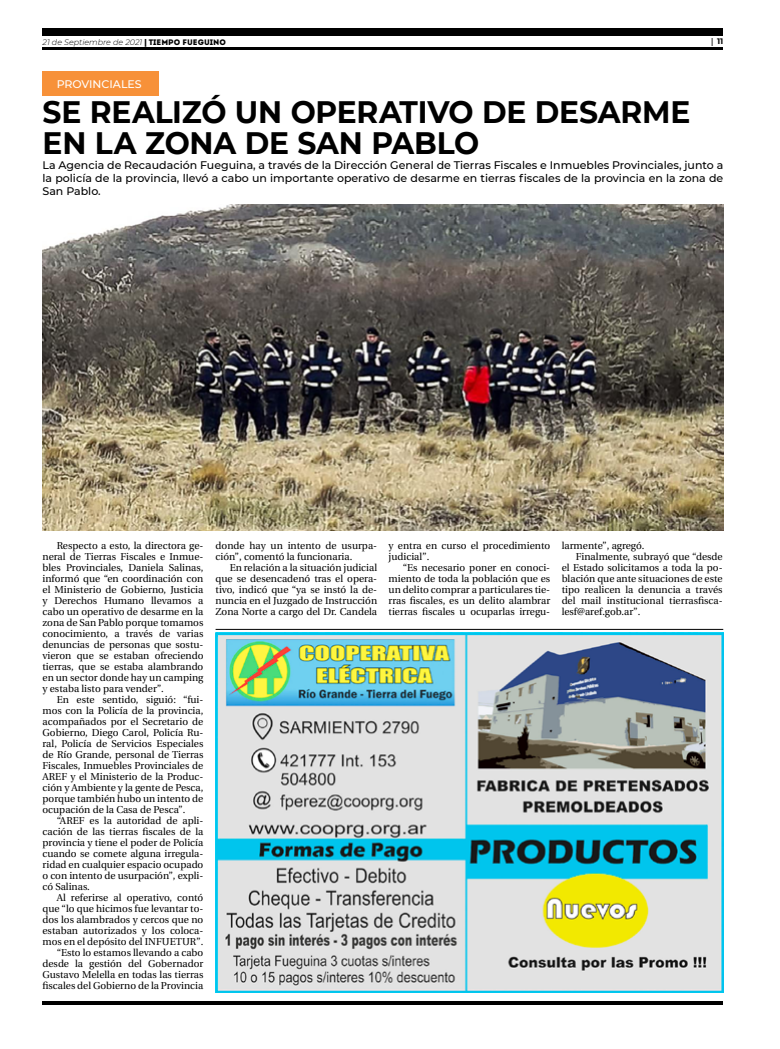
<style>
.page{position:relative;width:780px;height:1049px;background:#fff}
.page>*{position:absolute;margin:0;border:0;box-sizing:border-box;transform-origin:0 0}
.t1{font:700 31px/31px "Montserrat";letter-spacing:-.01em;color:#000;scale:.96 1}
.t2{font:500 11px/13px "Montserrat";color:#000;text-align:justify}
.t3{font:500 11px "Montserrat";color:#fff}
.t4{font:10px/11px "Utopia";color:#000;text-align:justify}
.t5{font:italic 300 8px "Montserrat";color:#000}
.t6{font:700 8px "Montserrat";color:#000}
.s1{font-family:"Fedra Sans Pro";font-weight:700;font-style:normal}
.s2{font-family:"Intro";font-weight:400;font-style:normal}
.s3{font-family:"Utopia"}
</style>
<div class="page">
<hr style="left:43px;top:48px;width:680px;height:2px;background:#000">
<div style="left:43px;top:28px;width:680px;height:7px;background:#000"></div>
<hr style="left:43px;top:1001px;width:680px;height:4px;background:#000">
<img style="left:215px;top:633px;width:508px;height:359px">
<hr style="left:215px;top:629px;width:508px;height:1px;background:#000">
<div style="left:43px;top:72px;width:116px;height:24px;background:#f79139"></div>
<img style="left:43px;top:204px;width:680px;height:326px">
<p class="t5" style="left:43px;top:36px;width:185px">21 de Septiembre de 2021 <span class="s1">|</span> <span class="s2">TIEMPO FUEGUINO</span></p>
<p class="t6" style="left:711px;top:35px;width:14px"><span class="s3">|</span> 11</p>
<p class="t3" style="left:57px;top:76px;width:86px">PROVINCIALES</p>
<h1 class="t1" style="left:43px;top:95px;width:676px">SE REALIZÓ UN OPERATIVO DE DESARME<br>EN LA ZONA DE SAN PABLO</h1>
<p class="t2" style="left:43px;top:159px;width:682px">La Agencia de Recaudación Fueguina, a través de la Dirección General de Tierras Fiscales e Inmuebles Provinciales, junto a la policía de la provincia, llevó a cabo un importante operativo de desarme en tierras fiscales de la provincia en la zona de San Pablo.</p>
<p class="t4" style="left:43px;top:540px;width:162px;text-indent:14px">Respecto a esto, la directora ge&shy;neral de Tierras Fiscales e Inmue&shy;bles Provinciales, Daniela Salinas, informó que “en coordinación con el Ministerio de Gobierno, Justicia y Derechos Humano llevamos a cabo un operativo de desarme en la zona de San Pablo porque tomamos conocimiento, a través de varias denuncias de personas que sostu&shy;vieron que se estaban ofreciendo tierras, que se estaba alambrando en un sector donde hay un camping y estaba listo para vender”.</p>
<p class="t4" style="left:43px;top:694px;width:162px;text-indent:14px">En este sentido, siguió: “fui&shy;mos con la Policía de la provincia, acompañados por el Secretario de Gobierno, Diego Carol, Policía Ru&shy;ral, Policía de Servicios Especiales de Río Grande, personal de Tierras Fiscales, Inmuebles Provinciales de AREF y el Ministerio de la Produc&shy;ción y Ambiente y la gente de Pesca, porque también hubo un intento de ocupación de la Casa de Pesca”.</p>
<p class="t4" style="left:42px;top:815px;width:162px;text-indent:14px">“AREF es la autoridad de apli&shy;cación de las tierras fiscales de la provincia y tiene el poder de Policía cuando se comete alguna irregula&shy;ridad en cualquier espacio ocupado o con intento de usurpación”, expli&shy;có Salinas.</p>
<p class="t4" style="left:42px;top:892px;width:162px;text-align:right">Al referirse al operativo, contó que “lo que hicimos fue levantar to&shy;dos los alambrados y cercos que no estaban autorizados y los coloca&shy;mos en el depósito del INFUETUR”. “Esto lo estamos llevando a cabo desde la gestión del Gobernador Gustavo Melella en todas las tierras fiscales del Gobierno de la Provincia</p>
<p class="t4" style="left:215px;top:540px;width:163px">donde hay un intento de usurpa&shy;ción”, comentó la funcionaria.</p>
<p class="t4" style="left:215px;top:562px;width:163px;text-indent:14px">En relación a la situación judicial que se desencadenó tras el opera&shy;tivo, indicó que “ya se instó la de&shy;nuncia en el Juzgado de Instrucción Zona Norte a cargo del Dr. Candela</p>
<p class="t4" style="left:388px;top:540px;width:163px">y entra en curso el procedimiento judicial”.</p>
<p class="t4" style="left:388px;top:562px;width:163px;text-indent:14px">“Es necesario poner en conoci&shy;miento de toda la población que es un delito comprar a particulares tie&shy;rras fiscales, es un delito alambrar tierras fiscales u ocuparlas irregu-</p>
<p class="t4" style="left:561px;top:540px;width:84px">larmente”, agregó.</p>
<p class="t4" style="left:575px;top:551px;width:148px">Finalmente, subrayó que “desde</p>
<p class="t4" style="left:561px;top:562px;width:162px">el Estado solicitamos a toda la po-</p>
<p class="t4" style="left:561px;top:573px;width:162px">blación que ante situaciones de este</p>
<p class="t4" style="left:561px;top:584px;width:162px">tipo realicen la denuncia a través</p>
<p class="t4" style="left:561px;top:595px;width:162px">del mail institucional tierrasfisca-</p>
<p class="t4" style="left:561px;top:606px;width:80px">lesf@aref.gob.ar”.</p>
</div>
